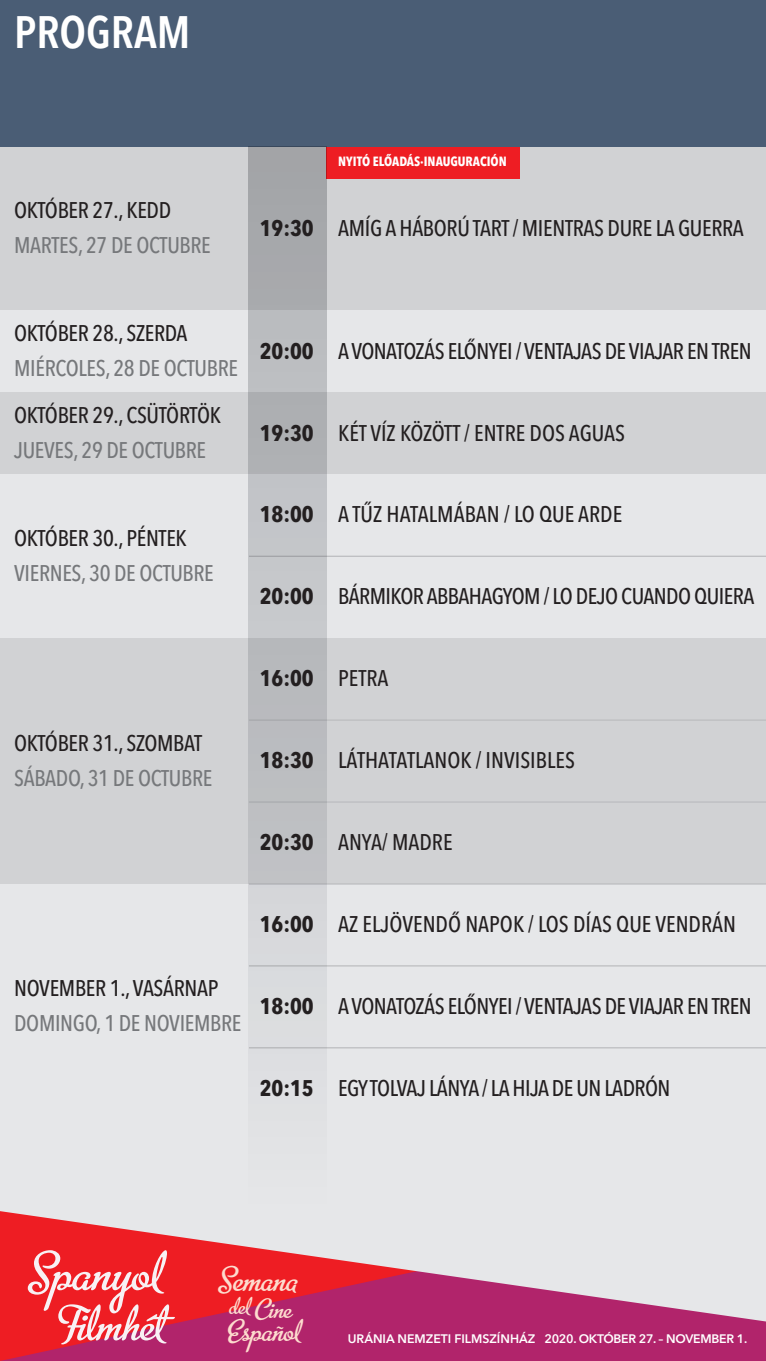
<style>
.page{position:relative;width:766px;height:1361px;background:#fff}
.page>*{position:absolute;margin:0;border:0;box-sizing:border-box;transform-origin:0 0}
.t1{font:61.5px "Metro Script";color:#f8f1f4}
.t2{font:55.5px "Metro Script";color:#f8f1f4}
.t3{font:600 45px "Avenir Next Condensed";color:#fff}
.t4{font:38.75px "Metro Script";color:#fddcce}
.t5{font:34px "Metro Script";color:#fddcce}
.t6{font:30.5px "Metro Script";color:#fddcce}
.t7{font:500 22.5px "Avenir Next Condensed";letter-spacing:-.015em;color:#231f20}
.t8{font:500 22.5px "Avenir Next Condensed";letter-spacing:-.015em;color:#76787b}
.t9{font:700 22.5px "Avenir Next Condensed";color:#231f20}
.t10{font:700 13.25px "Avenir Next Condensed";color:#fff}
.t11{font:600 12.25px "Avenir Next";color:#fff}
.s1{font-size:26.5px}
</style>
<div class="page">
<div style="left:0;top:0;width:765px;height:1361px;background:#4a5d75"></div>
<div style="left:0;top:884px;width:765px;height:462px;background:#e6e7e9"></div>
<div style="left:0;top:638px;width:765px;height:246px;background:#d1d2d4"></div>
<div style="left:0;top:147px;width:765px;height:163px;background:#d1d2d4"></div>
<div style="left:326px;top:147px;width:193px;height:31px;background:#ee1d23"></div>
<div style="left:0;top:310px;width:765px;height:82px;background:#e6e7e9"></div>
<div style="left:0;top:392px;width:765px;height:82px;background:#d1d2d4"></div>
<div style="left:0;top:474px;width:765px;height:164px;background:#e6e7e9"></div>
<hr style="left:249px;top:556px;width:516px;height:1px;background:#bcbdc0">
<hr style="left:249px;top:965px;width:516px;height:1px;background:#bcbdc0">
<hr style="left:249px;top:1047px;width:516px;height:1px;background:#bcbdc0">
<hr style="left:249px;top:719px;width:516px;height:2px;background:#bcbdc0">
<hr style="left:249px;top:801px;width:516px;height:1px;background:#bcbdc0">
<hr style="left:249px;top:883px;width:516px;height:1px;background:#bcbdc0">
<svg style="left:0;top:1321px;width:765px;height:40px;background:#b82362"></svg>
<svg style="left:0;top:1211px;width:762px;height:110px"></svg>
<div style="left:249px;top:147px;width:77px;height:1060px;background:linear-gradient(to bottom,#a3a5a9,#e1e3e5)"></div>
<h3 class="t3" style="left:14px;top:-6px;width:178px">PROGRAM</h3>
<p class="t7" style="left:14px;top:197px;width:158px">OKTÓBER 27., KEDD</p>
<p class="t8" style="left:14px;top:232px;width:198px">MARTES, 27 DE OCTUBRE</p>
<p class="t9" style="left:260px;top:214px;width:56px">19:30</p>
<p class="t10" style="left:338px;top:154px;width:170px">NYITÓ ELŐADÁS·INAUGURACIÓN</p>
<p class="t7" style="left:338px;top:214px;width:407px">AMÍG A HÁBORÚ TART / MIENTRAS DURE LA GUERRA</p>
<p class="t7" style="left:14px;top:320px;width:175px">OKTÓBER 28., SZERDA</p>
<p class="t8" style="left:14px;top:355px;width:225px">MIÉRCOLES, 28 DE OCTUBRE</p>
<p class="t7" style="left:14px;top:401px;width:208px">OKTÓBER 29., CSÜTÖRTÖK</p>
<p class="t8" style="left:14px;top:436px;width:193px">JUEVES, 29 DE OCTUBRE</p>
<p class="t7" style="left:14px;top:524px;width:174px">OKTÓBER 30., PÉNTEK</p>
<p class="t8" style="left:14px;top:559px;width:201px">VIERNES, 30 DE OCTUBRE</p>
<p class="t9" style="left:260px;top:337px;width:56px">20:00</p>
<p class="t9" style="left:260px;top:419px;width:56px">19:30</p>
<p class="t9" style="left:260px;top:501px;width:56px">18:00</p>
<p class="t9" style="left:260px;top:583px;width:56px">20:00</p>
<p class="t7" style="left:338px;top:337px;width:415px">A VONATOZÁS ELŐNYEI / VENTAJAS DE VIAJAR EN TREN</p>
<p class="t7" style="left:338px;top:419px;width:288px">KÉT VÍZ KÖZÖTT / ENTRE DOS AGUAS</p>
<p class="t7" style="left:338px;top:501px;width:285px">A TŰZ HATALMÁBAN / LO QUE ARDE</p>
<p class="t7" style="left:338px;top:583px;width:417px">BÁRMIKOR ABBAHAGYOM / LO DEJO CUANDO QUIERA</p>
<p class="t7" style="left:14px;top:729px;width:190px">OKTÓBER 31., SZOMBAT</p>
<p class="t8" style="left:14px;top:764px;width:200px">SÁBADO, 31 DE OCTUBRE</p>
<p class="t9" style="left:260px;top:664px;width:56px">16:00</p>
<p class="t9" style="left:260px;top:746px;width:56px">18:30</p>
<p class="t9" style="left:260px;top:828px;width:56px">20:30</p>
<p class="t7" style="left:14px;top:975px;width:206px">NOVEMBER 1., VASÁRNAP</p>
<p class="t8" style="left:14px;top:1010px;width:229px">DOMINGO, 1 DE NOVIEMBRE</p>
<p class="t9" style="left:260px;top:910px;width:56px">16:00</p>
<p class="t9" style="left:260px;top:992px;width:56px">18:00</p>
<p class="t9" style="left:260px;top:1074px;width:56px">20:15</p>
<p class="t7" style="left:338px;top:665px;width:52px">PETRA</p>
<p class="t7" style="left:338px;top:747px;width:238px">LÁTHATATLANOK / INVISIBLES</p>
<p class="t7" style="left:338px;top:828px;width:116px">ANYA/ MADRE</p>
<p class="t7" style="left:338px;top:910px;width:399px">AZ ELJÖVENDŐ NAPOK / LOS DÍAS QUE VENDRÁN</p>
<p class="t7" style="left:338px;top:992px;width:415px">A VONATOZÁS ELŐNYEI / VENTAJAS DE VIAJAR EN TREN</p>
<p class="t7" style="left:338px;top:1074px;width:334px">EGY TOLVAJ LÁNYA / LA HIJA DE UN LADRÓN</p>
<h1 class="t1" style="left:30px;top:1250px;width:135px">Spanyol</h1>
<h2 class="t2" style="left:62px;top:1304px;width:105px">Filmhét</h2>
<h3 class="t4" style="left:220px;top:1265px;width:80px">Semana</h3>
<h3 class="t6" style="left:229px;top:1298px;width:64px"><span class="s1">del</span> Cine</h3>
<h3 class="t5" style="left:229px;top:1319px;width:74px">Español</h3>
<p class="t11" style="left:348px;top:1328px;width:400px">URÁNIA NEMZETI FILMSZÍNHÁZ 2020. OKTÓBER 27. – NOVEMBER 1.</p>
</div>
